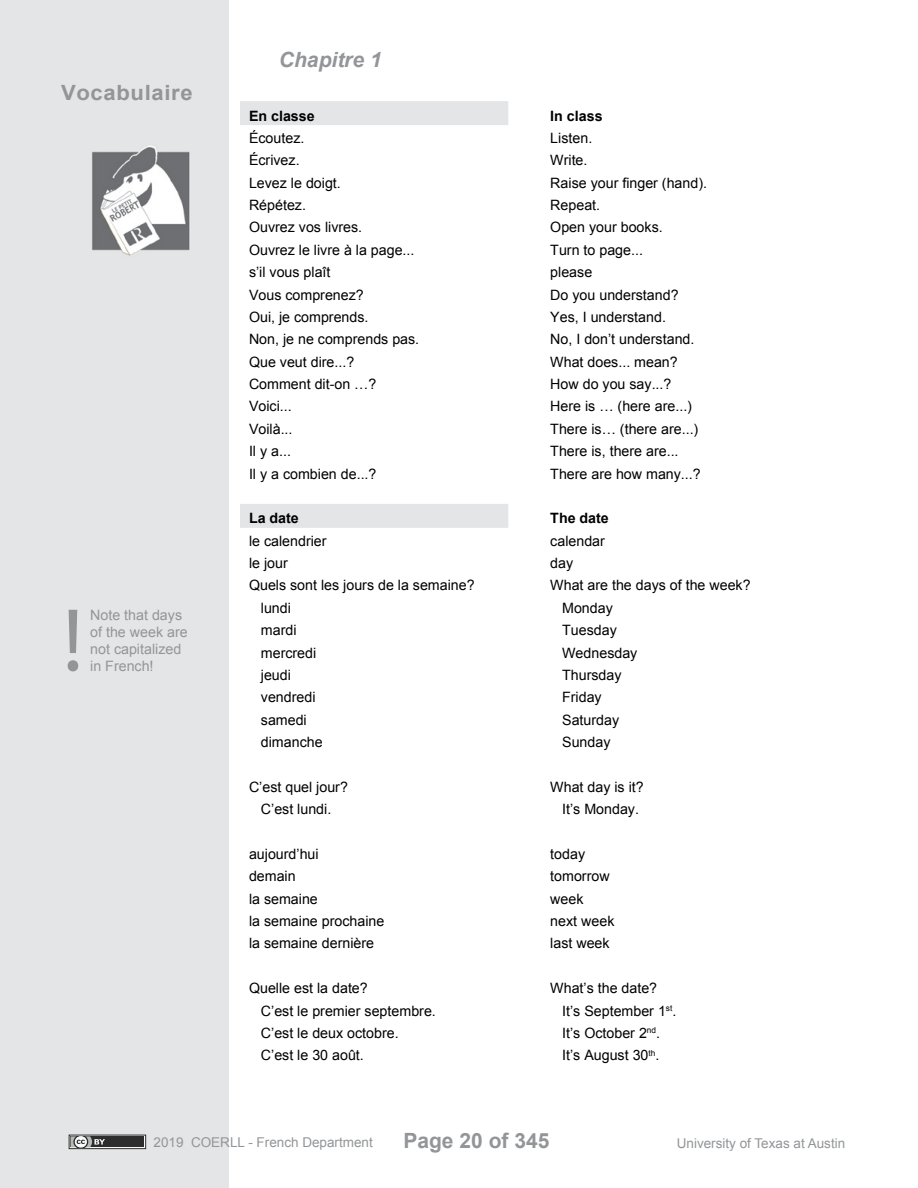
<style>
.page{position:relative;width:918px;height:1188px;background:#fff}
.page>*{position:absolute;margin:0;border:0;box-sizing:border-box;transform-origin:0 0}
.t1{font:700 21px "Arial";color:#939598}
.t2{font:700 21px "Arial";letter-spacing:.03em;color:#939598;scale:1.05 1}
.t3{font:italic 700 21px "Arial";color:#939598}
.t4{font:14.25px "Arial";color:#000}
.t5{font:14.25px/17.1px "Arial";color:#939598}
.t6{font:700 14.25px "Arial";color:#000}
.t7{font:13.5px "Arial";color:#939598}
</style>
<div class="page">
<div style="left:0;top:0;width:230px;height:1188px;background:#e4e5e6"></div>
<svg style="left:69px;top:1135px;width:77px;height:14px"></svg>
<div style="left:71px;top:1136px;width:73px;height:11px;background:#2d2d2e"></div>
<svg style="left:71px;top:1136px;width:34px;height:11px"></svg>
<img style="left:92px;top:146px;width:98px;height:110px">
<div style="left:240px;top:101px;width:268px;height:24px;background:#e4e5e6"></div>
<div style="left:240px;top:504px;width:268px;height:24px;background:#e4e5e6"></div>
<svg style="left:68px;top:610px;width:10px;height:61px"></svg>
<h1 class="t2" style="left:61px;top:79px;width:127px">Vocabulaire</h1>
<p class="t5" style="left:90px;top:607px;width:99px">Note that days of the week are not capitalized in French!</p>
<h1 class="t3" style="left:279px;top:46px;width:104px">Chapitre 1</h1>
<p class="t6" style="left:249px;top:106px;width:67px">En classe</p>
<p class="t6" style="left:550px;top:106px;width:54px">In class</p>
<p class="t4" style="left:249px;top:129px;width:57px">Écoutez.</p>
<p class="t4" style="left:550px;top:129px;width:43px">Listen.</p>
<p class="t4" style="left:249px;top:151px;width:52px">Écrivez.</p>
<p class="t4" style="left:550px;top:151px;width:39px">Write.</p>
<p class="t4" style="left:249px;top:173px;width:93px">Levez le doigt.</p>
<p class="t4" style="left:550px;top:173px;width:158px">Raise your finger (hand).</p>
<p class="t4" style="left:249px;top:196px;width:59px">Répétez.</p>
<p class="t4" style="left:550px;top:196px;width:51px">Repeat.</p>
<p class="t4" style="left:249px;top:218px;width:115px">Ouvrez vos livres.</p>
<p class="t4" style="left:550px;top:218px;width:114px">Open your books.</p>
<p class="t4" style="left:249px;top:241px;width:167px">Ouvrez le livre à la page...</p>
<p class="t4" style="left:550px;top:241px;width:94px">Turn to page...</p>
<p class="t4" style="left:249px;top:263px;width:83px">s’il vous plaît</p>
<p class="t4" style="left:550px;top:263px;width:43px">please</p>
<p class="t4" style="left:249px;top:285px;width:116px">Vous comprenez?</p>
<p class="t4" style="left:550px;top:285px;width:130px">Do you understand?</p>
<p class="t4" style="left:249px;top:308px;width:121px">Oui, je comprends.</p>
<p class="t4" style="left:550px;top:308px;width:117px">Yes, I understand.</p>
<p class="t4" style="left:249px;top:330px;width:172px">Non, je ne comprends pas.</p>
<p class="t4" style="left:550px;top:330px;width:146px">No, I don’t understand.</p>
<p class="t4" style="left:249px;top:352px;width:107px">Que veut dire...?</p>
<p class="t4" style="left:550px;top:352px;width:129px">What does... mean?</p>
<p class="t4" style="left:249px;top:375px;width:129px">Comment dit-on …?</p>
<p class="t4" style="left:550px;top:375px;width:123px">How do you say...?</p>
<p class="t4" style="left:249px;top:397px;width:44px">Voici...</p>
<p class="t4" style="left:550px;top:397px;width:143px">Here is … (here are...)</p>
<p class="t4" style="left:249px;top:419px;width:45px">Voilà...</p>
<p class="t4" style="left:550px;top:419px;width:150px">There is… (there are...)</p>
<p class="t4" style="left:249px;top:442px;width:43px">Il y a...</p>
<p class="t4" style="left:550px;top:442px;width:130px">There is, there are...</p>
<p class="t4" style="left:249px;top:464px;width:129px">Il y a combien de...?</p>
<p class="t4" style="left:550px;top:464px;width:152px">There are how many...?</p>
<p class="t6" style="left:249px;top:509px;width:51px">La date</p>
<p class="t6" style="left:550px;top:509px;width:60px">The date</p>
<p class="t4" style="left:249px;top:531px;width:79px">le calendrier</p>
<p class="t4" style="left:550px;top:531px;width:56px">calendar</p>
<p class="t4" style="left:249px;top:554px;width:40px">le jour</p>
<p class="t4" style="left:550px;top:554px;width:24px">day</p>
<p class="t4" style="left:249px;top:576px;width:227px">Quels sont les jours de la semaine?</p>
<p class="t4" style="left:550px;top:576px;width:202px">What are the days of the week?</p>
<p class="t4" style="left:261px;top:599px;width:32px">lundi</p>
<p class="t4" style="left:562px;top:599px;width:52px">Monday</p>
<p class="t4" style="left:261px;top:621px;width:37px">mardi</p>
<p class="t4" style="left:562px;top:621px;width:56px">Tuesday</p>
<p class="t4" style="left:261px;top:643px;width:57px">mercredi</p>
<p class="t4" style="left:562px;top:643px;width:77px">Wednesday</p>
<p class="t4" style="left:261px;top:666px;width:32px">jeudi</p>
<p class="t4" style="left:562px;top:666px;width:61px">Thursday</p>
<p class="t4" style="left:261px;top:688px;width:56px">vendredi</p>
<p class="t4" style="left:562px;top:688px;width:41px">Friday</p>
<p class="t4" style="left:261px;top:710px;width:47px">samedi</p>
<p class="t4" style="left:562px;top:710px;width:59px">Saturday</p>
<p class="t4" style="left:261px;top:733px;width:63px">dimanche</p>
<p class="t4" style="left:562px;top:733px;width:50px">Sunday</p>
<p class="t4" style="left:249px;top:777px;width:100px">C’est quel jour?</p>
<p class="t4" style="left:550px;top:777px;width:95px">What day is it?</p>
<p class="t4" style="left:261px;top:800px;width:72px">C’est lundi.</p>
<p class="t4" style="left:562px;top:800px;width:78px">It’s Monday.</p>
<p class="t4" style="left:249px;top:845px;width:71px">aujourd’hui</p>
<p class="t4" style="left:550px;top:845px;width:36px">today</p>
<p class="t4" style="left:249px;top:867px;width:48px">demain</p>
<p class="t4" style="left:550px;top:867px;width:61px">tomorrow</p>
<p class="t4" style="left:249px;top:889px;width:70px">la semaine</p>
<p class="t4" style="left:550px;top:889px;width:35px">week</p>
<p class="t4" style="left:249px;top:912px;width:137px">la semaine prochaine</p>
<p class="t4" style="left:550px;top:912px;width:66px">next week</p>
<p class="t4" style="left:249px;top:934px;width:127px">la semaine dernière</p>
<p class="t4" style="left:550px;top:934px;width:61px">last week</p>
<p class="t4" style="left:249px;top:979px;width:120px">Quelle est la date?</p>
<p class="t4" style="left:550px;top:979px;width:108px">What’s the date?</p>
<p class="t4" style="left:261px;top:1001px;width:177px">C’est le premier septembre.</p>
<p class="t4" style="left:562px;top:1001px;width:116px">It’s September 1<sup>st</sup>.</p>
<p class="t4" style="left:261px;top:1024px;width:139px">C’est le deux octobre.</p>
<p class="t4" style="left:562px;top:1024px;width:99px">It’s October 2<sup>nd</sup>.</p>
<p class="t4" style="left:261px;top:1046px;width:104px">C’est le 30 août.</p>
<p class="t4" style="left:562px;top:1046px;width:99px">It’s August 30<sup>th</sup>.</p>
<p class="t7" style="left:154px;top:1133px;width:221px">2019 COERLL - French Department</p>
<h1 class="t1" style="left:403px;top:1126px;width:147px">Page 20 of 345</h1>
<p class="t7" style="left:677px;top:1134px;width:170px">University of Texas at Austin</p>
</div>
